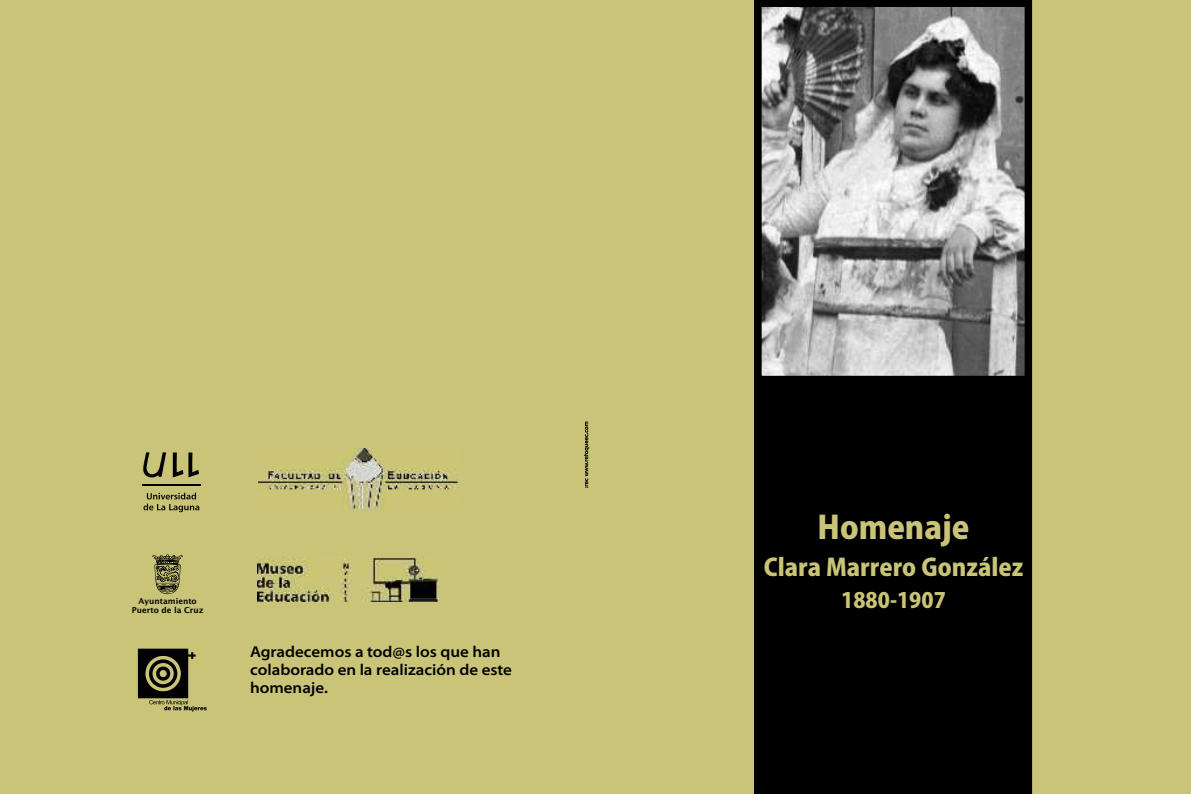
<style>
.page{position:relative;width:1191px;height:794px;background:#c9c478}
.page>*{position:absolute;margin:0;border:0;box-sizing:border-box;transform-origin:0 0}
.t1{font:800 31.5px "Koz Go Pro";color:#c9c478}
.t2{font:800 23.8px "Koz Go Pro";color:#c9c478}
.t3{font:800 21px "Koz Go Pro";color:#c9c478}
.t4{font:600 semi-expanded 15.75px/18px "Myriad Pro";color:#000}
.t5{font:8.05px/9.1px "Lucida Sans";color:#000;text-align:center}
</style>
<div class="page">
<svg style="left:152px;top:554px;width:31px;height:40px"></svg>
<svg style="left:584px;top:421px;width:5px;height:67px"></svg>
<div style="left:756px;top:383px;width:273px;height:409px;background:#000"></div>
<img style="left:763px;top:8px;width:260px;height:367px">
<div style="left:755px;top:0;width:276px;height:383px;border:7px solid #000"></div>
<svg style="left:143px;top:452px;width:23px;height:25px"></svg>
<svg style="left:173px;top:452px;width:26px;height:25px"></svg>
<hr style="left:142px;top:484px;width:58px;height:1px;background:#000">
<svg style="left:143px;top:493px;width:56px;height:19px"></svg>
<img style="left:258px;top:557px;width:181px;height:44px">
<img style="left:259px;top:448px;width:199px;height:61px">
<svg style="left:138px;top:648px;width:69px;height:63px"></svg>
<p class="t5" style="left:132px;top:597px;width:73px">Ayuntamiento<br>Puerto de la Cruz</p>
<p class="t4" style="left:250px;top:643px;width:263px">Agradecemos a tod@s los que han colaborado en la realización de este homenaje.</p>
<h1 class="t1" style="left:817px;top:511px;width:153px">Homenaje</h1>
<h2 class="t2" style="left:763px;top:555px;width:261px">Clara Marrero González</h2>
<h3 class="t3" style="left:841px;top:589px;width:106px">1880-1907</h3>
</div>
